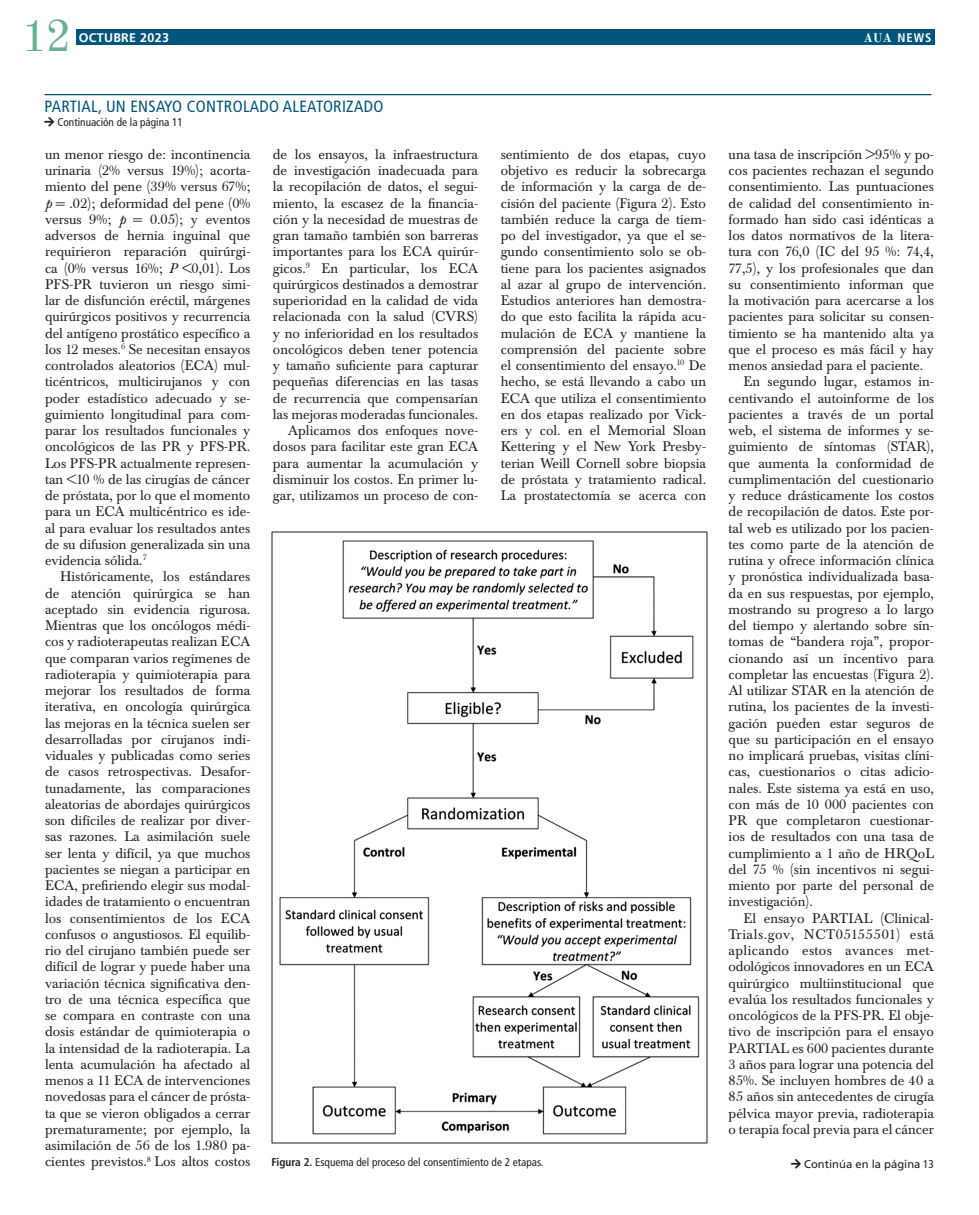
<style>
.page{position:relative;width:979px;height:1215px;background:#fff}
.page>*{position:absolute;margin:0;border:0;box-sizing:border-box;transform-origin:0 0}
.t1{font:45px "Old Standard TT";color:#65b18f}
.Continuation{font:condensed 16.25px "Frutiger LT Pro";letter-spacing:.02em;color:#00567a}
.Paragraph{font:13.75px/16.2px "Baskerville BE";color:#231f20;text-align:justify}
.t2{font:700 12.5px "Frutiger LT Pro";letter-spacing:.025em;color:#fff}
.t3{font:700 condensed 12.5px "Frutiger LT Pro";color:#fff}
.t4{font:condensed 11.25px "Frutiger LT Pro";color:#231f20}
.Continued_on{font:11.25px "Frutiger LT Pro";color:#231f20}
.s1{font-family:"Old Standard TT";font-stretch:normal}
.s2{font-style:italic}
.s3{font-stretch:condensed}
.s4{font-weight:700}
</style>
<div class="page">
<div style="left:76px;top:29px;width:858px;height:16px;background:#00567a"></div>
<hr style="left:45px;top:94px;width:886px;height:1px;background:#00567a">
<img style="left:271px;top:532px;width:436px;height:612px">
<h1 class="t1" style="left:22px;top:2px;width:51px">12</h1>
<p class="t2" style="left:79px;top:30px;width:92px">OCTUBRE 2023</p>
<p class="t3" style="left:863px;top:30px;width:70px"><span class="s1">AUA</span> NEWS</p>
<p class="Continuation" style="left:45px;top:97px;width:340px">PARTIAL, UN ENSAYO CONTROLADO ALEATORIZADO</p>
<p class="t4" style="left:45px;top:115px;width:140px">□▼ Continuación de la página 11</p>
<p class="Paragraph" style="left:45px;top:146px;width:207px">un menor riesgo de: incontinencia urinaria (2% versus 19%); acorta&shy;miento del pene (39% versus 67%; <span class="s2">p</span> = .02); deformidad del pene (0% versus 9%; <span class="s2">p</span> = 0.05); y eventos adversos de hernia inguinal que requirieron reparación quirúrgi&shy;ca (0% versus 16%; <span class="s2">P</span> &lt;0,01). Los PFS-PR tuvieron un riesgo simi&shy;lar de disfunción eréctil, márgenes quirúrgicos positivos y recurrencia del antígeno prostático específico a los 12 meses.<sup>6</sup> Se necesitan ensayos controlados aleatorios (ECA) mul&shy;ticéntricos, multicirujanos y con poder estadístico adecuado y se&shy;guimiento longitudinal para com&shy;parar los resultados funcionales y oncológicos de las PR y PFS-PR.<br>Los PFS-PR actualmente represen&shy;tan &lt;10 % de las cirugías de cáncer de próstata, por lo que el momento para un ECA multicéntrico es ide&shy;al para evaluar los resultados antes de su difusion generalizada sin una evidencia sólida.<sup>7</sup></p>
<p class="Paragraph" style="left:45px;top:569px;width:207px;text-indent:15px">Históricamente, los estándares de atención quirúrgica se han aceptado sin evidencia rigurosa.<br>Mientras que los oncólogos médi&shy;cos y radioterapeutas realizan ECA que comparan varios regímenes de radioterapia y quimioterapia para mejorar los resultados de forma iterativa, en oncología quirúrgica las mejoras en la técnica suelen ser desarrolladas por cirujanos indi&shy;viduales y publicadas como series de casos retrospectivas. Desafor&shy;tunadamente, las comparaciones aleatorias de abordajes quirúrgicos son difíciles de realizar por diver&shy;sas razones. La asimilación suele ser lenta y difícil, ya que muchos pacientes se niegan a participar en ECA, prefiriendo elegir sus modal&shy;idades de tratamiento o encuentran los consentimientos de los ECA confusos o angustiosos. El equilib&shy;rio del cirujano también puede ser difícil de lograr y puede haber una variación técnica significativa den&shy;tro de una técnica específica que se compara en contraste con una dosis estándar de quimioterapia o la intensidad de la radioterapia. La lenta acumulación ha afectado al menos a 11 ECA de intervenciones novedosas para el cáncer de prósta&shy;ta que se vieron obligados a cerrar prematuramente; por ejemplo, la asimilación de 56 de los 1.980 pa&shy;cientes previstos.<sup>8</sup> Los altos costos</p>
<p class="Paragraph" style="left:273px;top:146px;width:207px">de los ensayos, la infraestructura de investigación inadecuada para la recopilación de datos, el segui&shy;miento, la escasez de la financia&shy;ción y la necesidad de muestras de gran tamaño también son barreras importantes para los ECA quirúr&shy;gicos.<sup>9</sup> En particular, los ECA quirúrgicos destinados a demostrar superioridad en la calidad de vida relacionada con la salud (CVRS) y no inferioridad en los resultados oncológicos deben tener potencia y tamaño suficiente para capturar pequeñas diferencias en las tasas de recurrencia que compensarían las mejoras moderadas funcionales.</p>
<p class="Paragraph" style="left:273px;top:423px;width:207px;text-indent:15px">Aplicamos dos enfoques nove&shy;dosos para facilitar este gran ECA para aumentar la acumulación y disminuir los costos. En primer lu&shy;gar, utilizamos un proceso de con-</p>
<p class="Paragraph" style="left:501px;top:146px;width:207px">sentimiento de dos etapas, cuyo objetivo es reducir la sobrecarga de información y la carga de de&shy;cisión del paciente (Figura 2). Esto también reduce la carga de tiem&shy;po del investigador, ya que el se&shy;gundo consentimiento solo se ob&shy;tiene para los pacientes asignados al azar al grupo de intervención.<br>Estudios anteriores han demostra&shy;do que esto facilita la rápida acu&shy;mulación de ECA y mantiene la comprensión del paciente sobre el consentimiento del ensayo.<sup>10</sup> De hecho, se está llevando a cabo un ECA que utiliza el consentimiento en dos etapas realizado por Vick&shy;ers y col. en el Memorial Sloan Kettering y el New York Presby&shy;terian Weill Cornell sobre biopsia de próstata y tratamiento radical.<br>La prostatectomía se acerca con</p>
<p class="Paragraph" style="left:728px;top:146px;width:207px">una tasa de inscripción &gt;95% y po&shy;cos pacientes rechazan el segundo consentimiento. Las puntuaciones de calidad del consentimiento in&shy;formado han sido casi idénticas a los datos normativos de la litera&shy;tura con 76,0 (IC del 95 %: 74,4, 77,5), y los profesionales que dan su consentimiento informan que la motivación para acercarse a los pacientes para solicitar su consen&shy;timiento se ha mantenido alta ya que el proceso es más fácil y hay menos ansiedad para el paciente.</p>
<p class="Paragraph" style="left:728px;top:374px;width:207px;text-indent:15px">En segundo lugar, estamos in&shy;centivando el autoinforme de los pacientes a través de un portal web, el sistema de informes y se&shy;guimiento de síntomas (STAR), que aumenta la conformidad de cumplimentación del cuestionario y reduce drásticamente los costos de recopilación de datos. Este por&shy;tal web es utilizado por los pacien&shy;tes como parte de la atención de rutina y ofrece información clínica y pronóstica individualizada basa&shy;da en sus respuestas, por ejemplo, mostrando su progreso a lo largo del tiempo y alertando sobre sín&shy;tomas de “bandera roja”, propor&shy;cionando así un incentivo para completar las encuestas (Figura 2).<br>Al utilizar STAR en la atención de rutina, los pacientes de la investi&shy;gación pueden estar seguros de que su participación en el ensayo no implicará pruebas, visitas clíni&shy;cas, cuestionarios o citas adicio&shy;nales. Este sistema ya está en uso, con más de 10 000 pacientes con PR que completaron cuestionar&shy;ios de resultados con una tasa de cumplimiento a 1 año de HRQoL del 75 % (sin incentivos ni segui&shy;miento por parte del personal de investigación).</p>
<p class="Paragraph" style="left:728px;top:910px;width:207px;text-indent:15px">El ensayo PARTIAL (Clinical-Trials.gov, NCT05155501) está aplicando estos avances met&shy;odológicos innovadores en un ECA quirúrgico multiinstitucional que evalúa los resultados funcionales y oncológicos de la PFS-PR. El obje&shy;tivo de inscripción para el ensayo PARTIAL es 600 pacientes durante 3 años para lograr una potencia del 85%. Se incluyen hombres de 40 a 85 años sin antecedentes de cirugía pélvica mayor previa, radioterapia o terapia focal previa para el cáncer</p>
<p class="Continued_on" style="left:791px;top:1157px;width:144px">□▼ Continúa en la página <span class="s3">13</span></p>
<p class="t4" style="left:271px;top:1156px;width:274px"><span class="s4">Figura 2.</span> Esquema del proceso del consentimiento de 2 etapas.</p>
</div>
